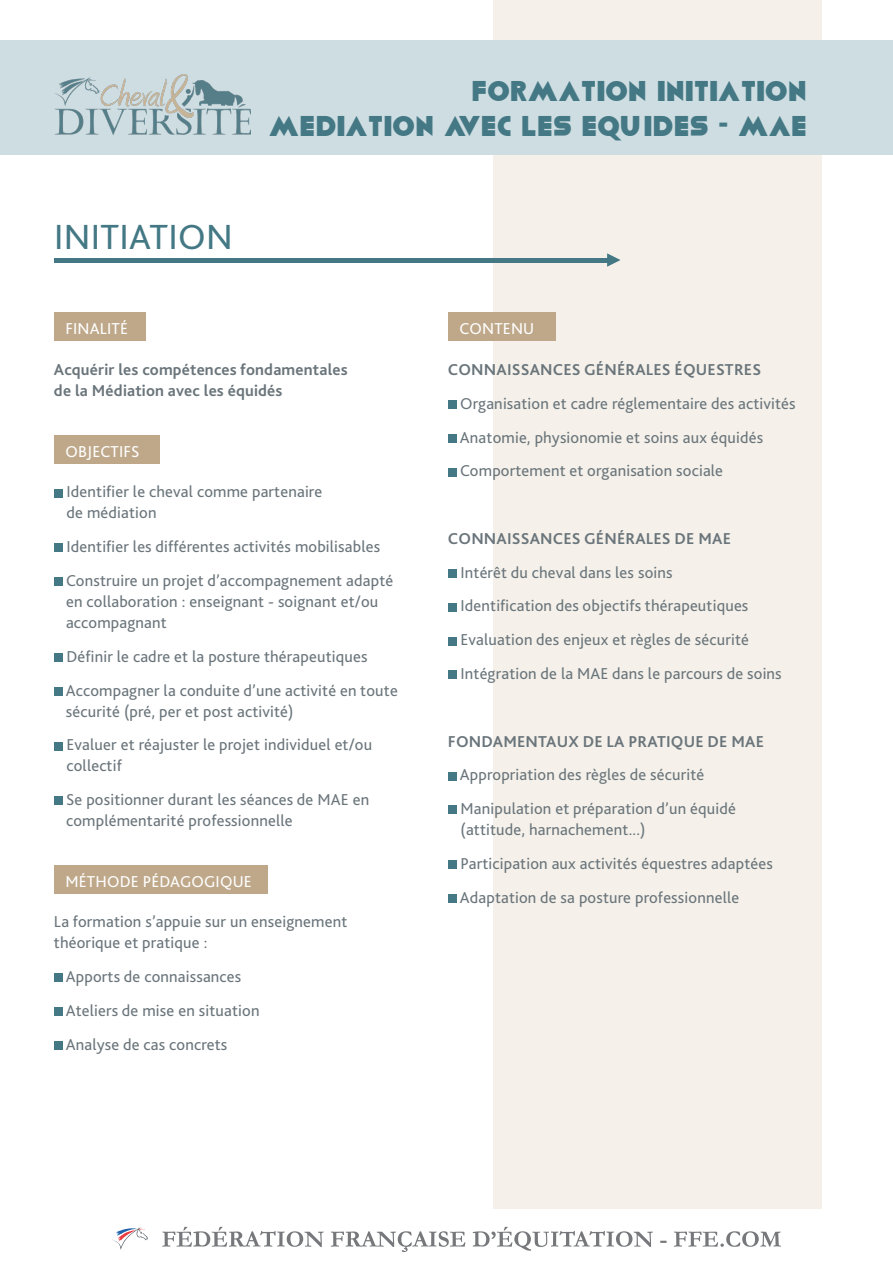
<style>
.page{position:relative;width:893px;height:1263px;background:#fff}
.page>*{position:absolute;margin:0;border:0;box-sizing:border-box;transform-origin:0 0}
.t1{font:36.6px "Bliss 2";letter-spacing:.01em;color:#437884}
.t2{font:28.5px/34.5px "Viafont";color:#437884;text-align:right}
.t3{font:16.5px/33.8px "Bliss 2";letter-spacing:.01em;color:#6a757b}
.t4{font:700 16.5px/21px "Bliss 2";letter-spacing:.01em;color:#6a757b}
.t5{font:16.5px "Bliss 2";letter-spacing:.01em;color:#fff}
</style>
<div class="page">
<div style="left:493px;top:0;width:329px;height:1209px;background:#f5f1ea"></div>
<div style="left:0;top:40px;width:893px;height:115px;background:#cedde2"></div>
<svg style="left:112px;top:1227px;width:36px;height:23px"></svg>
<svg style="left:162px;top:1227px;width:162px;height:20px"></svg>
<svg style="left:331px;top:1231px;width:134px;height:21px"></svg>
<svg style="left:473px;top:1227px;width:180px;height:24px"></svg>
<svg style="left:660px;top:1241px;width:7px;height:2px"></svg>
<svg style="left:674px;top:1231px;width:107px;height:16px"></svg>
<div style="left:54px;top:313px;width:92px;height:28px;background:#bfa88a"></div>
<div style="left:54px;top:435px;width:106px;height:29px;background:#bfa88a"></div>
<div style="left:54px;top:489px;width:9px;height:8px;background:#437884"></div>
<div style="left:54px;top:544px;width:9px;height:8px;background:#437884"></div>
<div style="left:54px;top:577px;width:9px;height:9px;background:#437884"></div>
<div style="left:54px;top:653px;width:9px;height:9px;background:#437884"></div>
<div style="left:54px;top:687px;width:9px;height:8px;background:#437884"></div>
<div style="left:54px;top:742px;width:9px;height:8px;background:#437884"></div>
<div style="left:54px;top:796px;width:9px;height:9px;background:#437884"></div>
<div style="left:54px;top:865px;width:214px;height:28px;background:#bfa88a"></div>
<div style="left:54px;top:973px;width:9px;height:9px;background:#437884"></div>
<div style="left:54px;top:1007px;width:9px;height:9px;background:#437884"></div>
<div style="left:54px;top:1041px;width:9px;height:8px;background:#437884"></div>
<div style="left:448px;top:313px;width:108px;height:28px;background:#bfa88a"></div>
<div style="left:448px;top:400px;width:8px;height:9px;background:#437884"></div>
<div style="left:448px;top:434px;width:8px;height:9px;background:#437884"></div>
<div style="left:448px;top:468px;width:8px;height:8px;background:#437884"></div>
<div style="left:448px;top:569px;width:8px;height:9px;background:#437884"></div>
<div style="left:448px;top:603px;width:8px;height:8px;background:#437884"></div>
<div style="left:448px;top:637px;width:8px;height:8px;background:#437884"></div>
<div style="left:448px;top:670px;width:8px;height:9px;background:#437884"></div>
<div style="left:448px;top:772px;width:8px;height:8px;background:#437884"></div>
<div style="left:448px;top:805px;width:8px;height:9px;background:#437884"></div>
<div style="left:448px;top:860px;width:8px;height:9px;background:#437884"></div>
<div style="left:448px;top:894px;width:8px;height:8px;background:#437884"></div>
<hr style="left:54px;top:258px;width:554px;height:4px;background:#437884">
<svg style="left:607px;top:253px;width:13px;height:14px"></svg>
<img style="left:54px;top:74px;width:196px;height:61px">
<h1 class="t1" style="left:54px;top:214px;width:180px">INITIATION</h1>
<h2 class="t2" style="left:269px;top:75px;width:540px">FORMATION INITIATION<br>MEDIATION AVEC LES EQUIDES - MAE</h2>
<p class="t5" style="left:65px;top:319px;width:64px">FINALITÉ</p>
<p class="t4" style="left:54px;top:359px;width:295px">Acquérir les compétences fondamentales de la Médiation avec les équidés</p>
<p class="t5" style="left:65px;top:441px;width:75px">OBJECTIFS</p>
<p class="t3" style="left:67px;top:481px;width:257px;line-height:21px">Identifier le cheval comme partenaire de médiation</p>
<p class="t3" style="left:66px;top:529px;width:329px">Identifier les différentes activités mobilisables<br>Construire un projet d’accompagnement adapté</p>
<p class="t3" style="left:66px;top:591px;width:314px;line-height:21px">en collaboration : enseignant - soignant et/ou accompagnant</p>
<p class="t3" style="left:66px;top:639px;width:333px">Définir le cadre et la posture thérapeutiques<br>Accompagner la conduite d’une activité en toute</p>
<p class="t3" style="left:66px;top:694px;width:308px">sécurité (pré, per et post activité)<br>Evaluer et réajuster le projet individuel et/ou</p>
<p class="t3" style="left:66px;top:748px;width:305px">collectif<br>Se positionner durant les séances de MAE en</p>
<p class="t3" style="left:66px;top:803px;width:228px">complémentarité professionnelle</p>
<p class="t5" style="left:65px;top:871px;width:188px">MÉTHODE PÉDAGOGIQUE</p>
<p class="t3" style="left:54px;top:911px;width:295px;line-height:21px">La formation s’appuie sur un enseignement théorique et pratique :</p>
<p class="t3" style="left:66px;top:959px;width:195px">Apports de connaissances<br>Ateliers de mise en situation<br>Analyse de cas concrets</p>
<p class="t5" style="left:459px;top:319px;width:76px">CONTENU</p>
<p class="t4" style="left:448px;top:359px;width:315px">CONNAISSANCES GÉNÉRALES ÉQUESTRES</p>
<p class="t3" style="left:460px;top:386px;width:337px">Organisation et cadre réglementaire des activités<br>Anatomie, physionomie et soins aux équidés<br>Comportement et organisation sociale</p>
<p class="t4" style="left:448px;top:528px;width:284px">CONNAISSANCES GÉNÉRALES DE MAE</p>
<p class="t3" style="left:460px;top:555px;width:323px">Intérêt du cheval dans les soins<br>Identification des objectifs thérapeutiques Evaluation des enjeux et règles de sécurité Intégration de la MAE dans le parcours de soins</p>
<p class="t4" style="left:448px;top:730px;width:317px">FONDAMENTAUX DE LA PRATIQUE DE MAE</p>
<p class="t3" style="left:460px;top:757px;width:278px">Appropriation des règles de sécurité<br>Manipulation et préparation d’un équidé</p>
<p class="t3" style="left:460px;top:812px;width:315px">(attitude, harnachement...)<br>Participation aux activités équestres adaptées<br>Adaptation de sa posture professionnelle</p>
</div>
